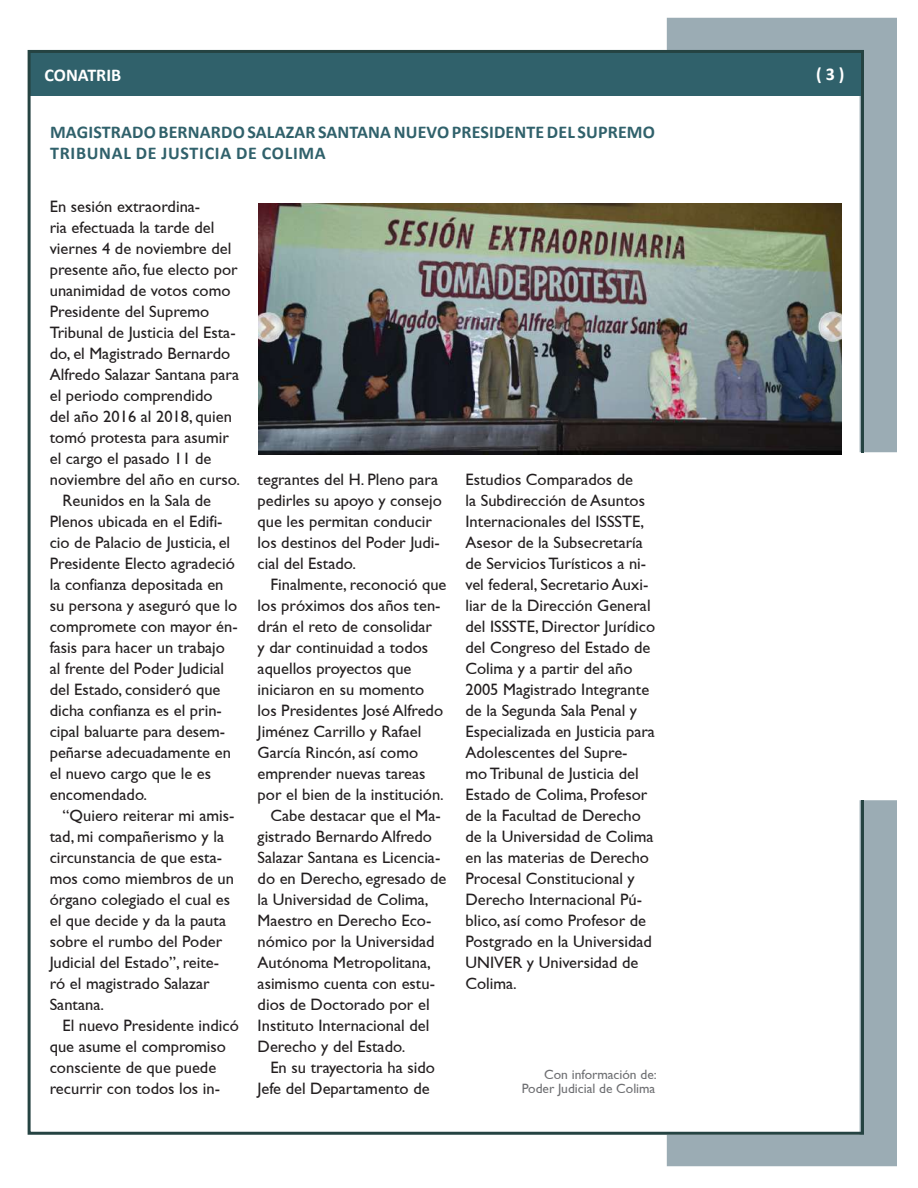
<style>
.page{position:relative;width:918px;height:1188px;background:#fff}
.page>*{position:absolute;margin:0;border:0;box-sizing:border-box;transform-origin:0 0}
.t1{font:700 18px/21px "Calibri";letter-spacing:.01em;color:#30616b}
.t2{font:700 18px "Calibri";color:#fff}
.t3{font:16.5px/21px "Gill Sans";color:#231f20}
.t4{font:13.5px/15px "Gill Sans";color:#6f7073;text-align:right}
</style>
<div class="page">
<svg style="left:667px;top:18px;width:230px;height:434px"></svg>
<svg style="left:667px;top:800px;width:230px;height:366px"></svg>
<div style="left:28px;top:52px;width:836px;height:44px;background:#30616b"></div>
<img style="left:258px;top:203px;width:584px;height:251px">
<p class="t2" style="left:44px;top:64px;width:78px">CONATRIB</p>
<p class="t2" style="left:816px;top:63px;width:30px">( 3 )</p>
<p class="t1" style="left:50px;top:122px;width:606px">MAGISTRADO BERNARDO SALAZAR SANTANA NUEVO PRESIDENTE DEL SUPREMO<br>TRIBUNAL DE JUSTICIA DE COLIMA</p>
<p class="t3" style="left:50px;top:195px;width:152px">En sesión extraordina-</p>
<p class="t3" style="left:50px;top:216px;width:166px">ria efectuada la tarde del</p>
<p class="t3" style="left:50px;top:237px;width:183px">viernes 4 de noviembre del</p>
<p class="t3" style="left:50px;top:258px;width:189px">presente año, fue electo por</p>
<p class="t3" style="left:50px;top:279px;width:182px">unanimidad de votos como</p>
<p class="t3" style="left:50px;top:300px;width:161px">Presidente del Supremo</p>
<p class="t3" style="left:50px;top:321px;width:187px">Tribunal de Justicia del Esta-</p>
<p class="t3" style="left:50px;top:342px;width:182px">do, el Magistrado Bernardo</p>
<p class="t3" style="left:50px;top:363px;width:191px">Alfredo Salazar Santana para</p>
<p class="t3" style="left:50px;top:384px;width:164px">el periodo comprendido</p>
<p class="t3" style="left:50px;top:405px;width:184px">del año 2016 al 2018, quien</p>
<p class="t3" style="left:50px;top:426px;width:181px">tomó protesta para asumir</p>
<p class="t3" style="left:50px;top:447px;width:163px">el cargo el pasado 11 de</p>
<p class="t3" style="left:50px;top:468px;width:192px">noviembre del año en curso.</p>
<p class="t3" style="left:63px;top:489px;width:150px">Reunidos en la Sala de</p>
<p class="t3" style="left:50px;top:510px;width:174px">Plenos ubicada en el Edifi-</p>
<p class="t3" style="left:50px;top:531px;width:182px">cio de Palacio de Justicia, el</p>
<p class="t3" style="left:50px;top:552px;width:187px">Presidente Electo agradeció</p>
<p class="t3" style="left:50px;top:573px;width:175px">la confianza depositada en</p>
<p class="t3" style="left:50px;top:594px;width:189px">su persona y aseguró que lo</p>
<p class="t3" style="left:50px;top:615px;width:190px">compromete con mayor én-</p>
<p class="t3" style="left:50px;top:636px;width:177px">fasis para hacer un trabajo</p>
<p class="t3" style="left:50px;top:657px;width:176px">al frente del Poder Judicial</p>
<p class="t3" style="left:50px;top:678px;width:172px">del Estado, consideró que</p>
<p class="t3" style="left:50px;top:699px;width:174px">dicha confianza es el prin-</p>
<p class="t3" style="left:50px;top:720px;width:177px">cipal baluarte para desem-</p>
<p class="t3" style="left:50px;top:741px;width:183px">peñarse adecuadamente en</p>
<p class="t3" style="left:50px;top:763px;width:163px">el nuevo cargo que le es</p>
<p class="t3" style="left:50px;top:784px;width:99px">encomendado.</p>
<p class="t3" style="left:63px;top:805px;width:174px">“Quiero reiterar mi amis-</p>
<p class="t3" style="left:50px;top:826px;width:176px">tad, mi compañerismo y la</p>
<p class="t3" style="left:50px;top:847px;width:174px">circunstancia de que esta-</p>
<p class="t3" style="left:50px;top:868px;width:186px">mos como miembros de un</p>
<p class="t3" style="left:50px;top:889px;width:182px">órgano colegiado el cual es</p>
<p class="t3" style="left:50px;top:910px;width:178px">el que decide y da la pauta</p>
<p class="t3" style="left:50px;top:931px;width:174px">sobre el rumbo del Poder</p>
<p class="t3" style="left:50px;top:952px;width:171px">Judicial del Estado”, reite-</p>
<p class="t3" style="left:50px;top:973px;width:162px">ró el magistrado Salazar</p>
<p class="t3" style="left:50px;top:994px;width:56px">Santana.</p>
<p class="t3" style="left:63px;top:1015px;width:178px">El nuevo Presidente indicó</p>
<p class="t3" style="left:50px;top:1036px;width:178px">que asume el compromiso</p>
<p class="t3" style="left:50px;top:1057px;width:168px">consciente de que puede</p>
<p class="t3" style="left:50px;top:1078px;width:172px">recurrir con todos los in-</p>
<p class="t3" style="left:258px;top:469px;width:186px">tegrantes del H. Pleno para pedirles su apoyo y consejo que les permitan conducir los destinos del Poder Judi&shy;cial del Estado.</p>
<p class="t3" style="left:270px;top:574px;width:178px">Finalmente, reconoció que</p>
<p class="t3" style="left:258px;top:595px;width:184px">los próximos dos años ten-</p>
<p class="t3" style="left:258px;top:616px;width:176px">drán el reto de consolidar</p>
<p class="t3" style="left:258px;top:637px;width:172px">y dar continuidad a todos</p>
<p class="t3" style="left:258px;top:658px;width:155px">aquellos proyectos que</p>
<p class="t3" style="left:258px;top:679px;width:168px">iniciaron en su momento</p>
<p class="t3" style="left:258px;top:700px;width:187px">los Presidentes José Alfredo</p>
<p class="t3" style="left:258px;top:721px;width:165px">Jiménez Carrillo y Rafael</p>
<p class="t3" style="left:258px;top:742px;width:162px">García Rincón, así como</p>
<p class="t3" style="left:258px;top:763px;width:169px">emprender nuevas tareas</p>
<p class="t3" style="left:258px;top:784px;width:188px">por el bien de la institución.</p>
<p class="t3" style="left:270px;top:805px;width:172px">Cabe destacar que el Ma-</p>
<p class="t3" style="left:258px;top:826px;width:176px">gistrado Bernardo Alfredo</p>
<p class="t3" style="left:258px;top:847px;width:184px">Salazar Santana es Licencia-</p>
<p class="t3" style="left:258px;top:868px;width:190px">do en Derecho, egresado de</p>
<p class="t3" style="left:258px;top:889px;width:172px">la Universidad de Colima,</p>
<p class="t3" style="left:258px;top:910px;width:175px">Maestro en Derecho Eco-</p>
<p class="t3" style="left:258px;top:931px;width:179px">nómico por la Universidad</p>
<p class="t3" style="left:258px;top:952px;width:175px">Autónoma Metropolitana,</p>
<p class="t3" style="left:258px;top:973px;width:179px">asimismo cuenta con estu-</p>
<p class="t3" style="left:258px;top:994px;width:173px">dios de Doctorado por el</p>
<p class="t3" style="left:258px;top:1015px;width:173px">Instituto Internacional del</p>
<p class="t3" style="left:258px;top:1036px;width:149px">Derecho y del Estado.</p>
<p class="t3" style="left:270px;top:1057px;width:166px">En su trayectoria ha sido</p>
<p class="t3" style="left:258px;top:1078px;width:174px">Jefe del Departamento de</p>
<p class="t3" style="left:466px;top:469px;width:191px">Estudios Comparados de<br>la Subdirección de Asuntos<br>Internacionales del ISSSTE,<br>Asesor de la Subsecretaría de Servicios Turísticos a ni&shy;vel federal, Secretario Auxi&shy;liar de la Dirección General del ISSSTE, Director Jurídico del Congreso del Estado de<br>Colima y a partir del año<br>2005 Magistrado Integrante de la Segunda Sala Penal y<br>Especializada en Justicia para<br>Adolescentes del Supre-<br>mo Tribunal de Justicia del<br>Estado de Colima, Profesor de la Facultad de Derecho de la Universidad de Colima en las materias de Derecho<br>Procesal Constitucional y<br>Derecho Internacional Pú&shy;blico, así como Profesor de<br>Postgrado en la Universidad<br>UNIVER y Universidad de<br>Colima.</p>
<p class="t4" style="left:522px;top:1066px;width:137px">Con información de:<br>Poder Judicial de Colima</p>
</div>
